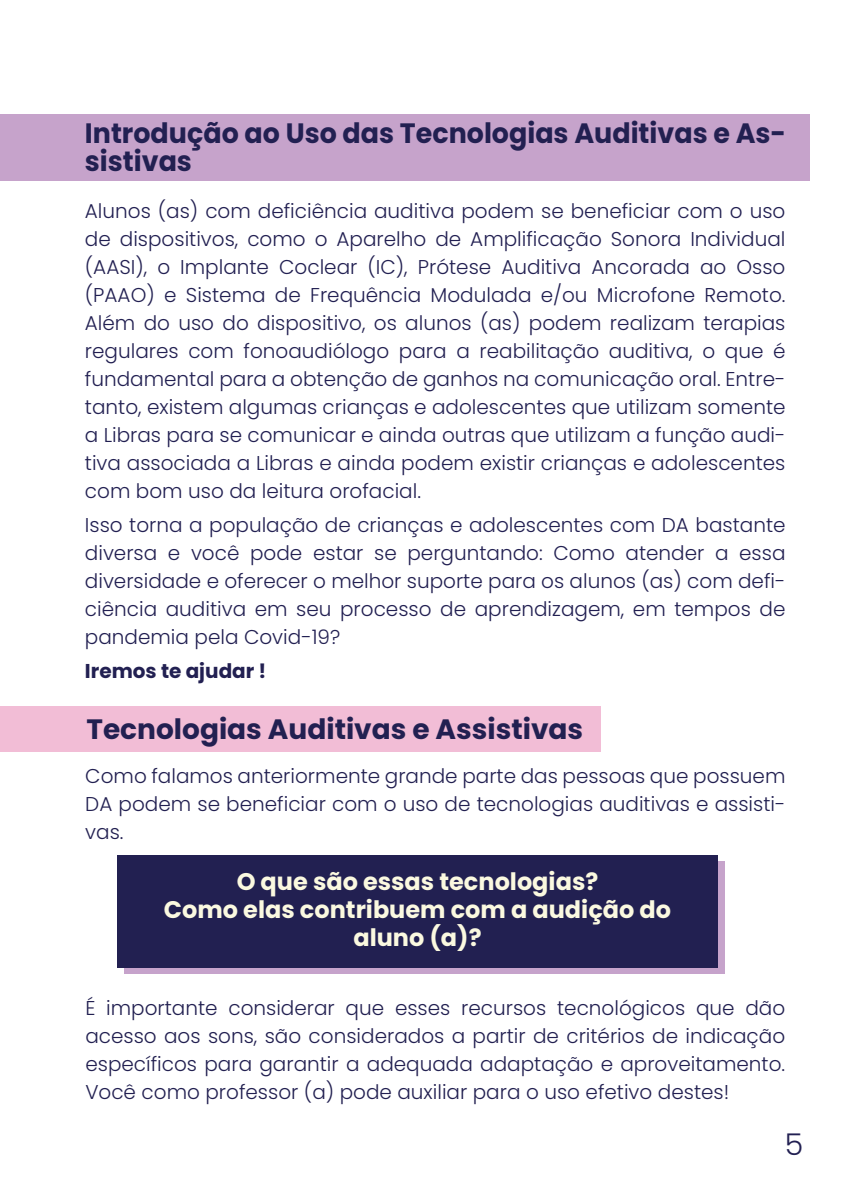
<style>
.page{position:relative;width:842px;height:1191px;background:#fff}
.page>*{position:absolute;margin:0;border:0;box-sizing:border-box;transform-origin:0 0}
.t1{font:300 30px "Poppins";color:#222052}
.t2{font:700 28px/28px "Poppins";color:#222051;scale:.96 1}
.t3{font:700 28px "Poppins";color:#222051}
.t4{font:700 24px/28px "Poppins";color:#fbf9e0;text-align:center}
.t5{font:300 20px/28px "Poppins";color:#222052;text-align:justify}
.t6{font:300 20px/28px "Poppins";color:#222051;text-align:justify}
.t7{font:700 20px "Poppins";color:#222052}
.s1{color:#222052}
</style>
<div class="page">
<div style="left:0;top:114px;width:810px;height:67px;background:#c6a3cb"></div>
<div style="left:0;top:706px;width:600px;height:45px;background:#f2bdd6"></div>
<svg style="left:124px;top:861px;width:600px;height:112px;background:#ab8db7"></svg>
<div style="left:117px;top:855px;width:600px;height:112px;background:#222051"></div>
<h2 class="t2" style="left:85px;top:120px;width:732px"><span class="s1">Introdução ao Uso das</span> Tecnologias Auditivas e As&shy;sistivas</h2>
<p class="t5" style="left:85px;top:197px;width:702px">Alunos (as) com deficiência auditiva podem se beneficiar com o uso de dispositivos, como o Aparelho de Amplificação Sonora Individual (AASI), o Implante Coclear (IC), Prótese Auditiva Ancorada ao Osso (PAAO) e Sistema de Frequência Modulada e/ou Microfone Remoto.<br>Além do uso do dispositivo, os alunos (as) podem realizam terapias regulares com fonoaudiólogo para a reabilitação auditiva, o que é fundamental para a obtenção de ganhos na comunicação oral. Entre&shy;tanto, existem algumas crianças e adolescentes que utilizam somente a Libras para se comunicar e ainda outras que utilizam a função audi&shy;tiva associada a Libras e ainda podem existir crianças e adolescentes com bom uso da leitura orofacial.</p>
<p class="t5" style="left:85px;top:511px;width:702px">Isso torna a população de crianças e adolescentes com DA bastante diversa e você pode estar se perguntando: Como atender a essa diversidade e oferecer o melhor suporte para os alunos (as) com defi&shy;ciência auditiva em seu processo de aprendizagem, em tempos de pandemia pela Covid-19?</p>
<p class="t7" style="left:85px;top:660px;width:183px">Iremos te ajudar !</p>
<h2 class="t3" style="left:86px;top:712px;width:498px">Tecnologias Auditivas e Assistivas</h2>
<p class="t6" style="left:85px;top:761px;width:702px">Como falamos anteriormente grande parte das pessoas que possuem DA podem se beneficiar com o uso de tecnologias auditivas e assisti&shy;vas.</p>
<p class="t4" style="left:164px;top:868px;width:509px">O que são essas tecnologias?<br>Como elas contribuem com a audição do aluno (a)?</p>
<p class="t6" style="left:85px;top:993px;width:701px">É importante considerar que esses recursos tecnológicos que dão acesso aos sons, são considerados a partir de critérios de indicação específicos para garantir a adequada adaptação e aproveitamento.<br>Você como professor (a) pode auxiliar para o uso efetivo destes!</p>
<h1 class="t1" style="left:785px;top:1127px;width:20px">5</h1>
</div>
